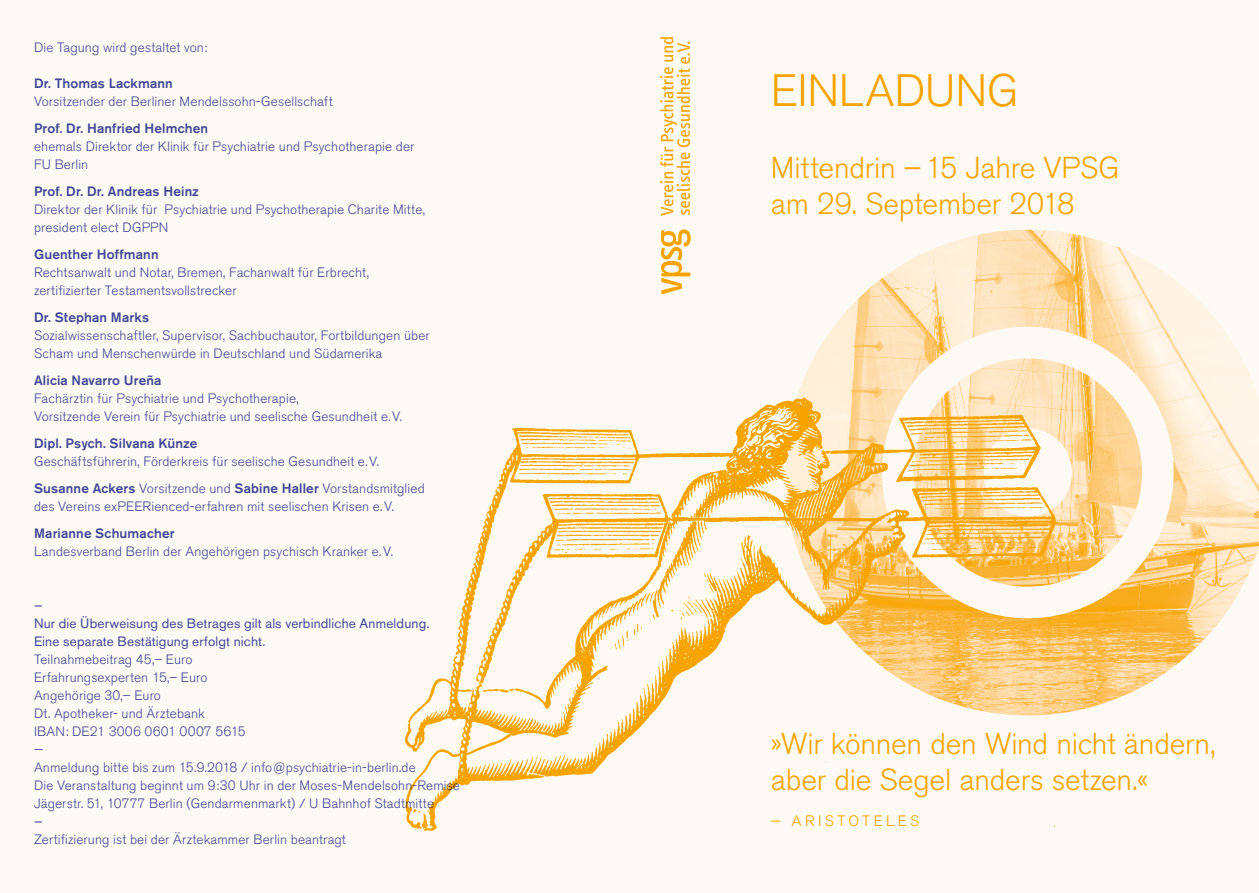
<style>
.page{position:relative;width:1259px;height:893px;background:#fdfaf5}
.page>*{position:absolute;margin:0;border:0;box-sizing:border-box;transform-origin:0 0}
.t1{font:300 45px "Akzidenz Grotesk BE";letter-spacing:-.01em;color:#f7a400}
.t2{font:30px/36px "Akzidenz Grotesk BE Light Os F";letter-spacing:-.005em;color:#f7a400}
.t3{font:300 30px/36px "Akzidenz Grotesk BE";letter-spacing:-.005em;color:#f7a400}
.t4{font:300 15px "Akzidenz Grotesk BE";letter-spacing:.225em;color:#f7a400}
.t5{font:300 13.5px/18px "Akzidenz Grotesk BE";letter-spacing:.01em;color:#41499a}
.t6{font:500 13.5px "Akzidenz Grotesk BE";letter-spacing:.01em;color:#41499a}
.t7{font:13.5px/18px "Akzidenz Grotesk BE";letter-spacing:.01em;color:#41499a}
.s1{font-weight:500}
</style>
<div class="page">
<img style="left:799px;top:230px;width:460px;height:484px">
<div style="left:882px;top:327px;width:291px;height:291px;background:#fdfaf5;border-radius:50%"></div>
<img style="left:913px;top:358px;width:229px;height:229px;border-radius:114px">
<div style="left:983px;top:428px;width:89px;height:89px;background:#fdfaf5;border-radius:50%"></div>
<svg style="left:660px;top:37px;width:30px;height:179px"></svg>
<svg style="left:661px;top:229px;width:29px;height:65px"></svg>
<img style="left:405px;top:390px;width:653px;height:441px">
<p class="t5" style="left:34px;top:39px;width:175px">Die Tagung wird gestaltet von:</p>
<p class="t6" style="left:34px;top:75px;width:140px">Dr. Thomas Lackmann</p>
<p class="t5" style="left:34px;top:93px;width:300px">Vorsitzender der Berliner Mendelssohn-Gesellschaft</p>
<p class="t6" style="left:34px;top:120px;width:176px">Prof. Dr. Hanfried Helmchen</p>
<p class="t5" style="left:34px;top:138px;width:382px">ehemals Direktor der Klinik für Psychiatrie und Psychotherapie der<br>FU Berlin</p>
<p class="t6" style="left:34px;top:183px;width:166px">Prof. Dr. Dr. Andreas Heinz</p>
<p class="t5" style="left:34px;top:201px;width:392px">Direktor der Klinik für Psychiatrie und Psychotherapie Charite Mitte, president elect DGPPN</p>
<p class="t6" style="left:34px;top:246px;width:126px">Guenther Hoffmann</p>
<p class="t5" style="left:34px;top:264px;width:336px">Rechtsanwalt und Notar, Bremen, Fachanwalt für Erbrecht, zertifizierter Testamentsvollstrecker</p>
<p class="t6" style="left:34px;top:309px;width:117px">Dr. Stephan Marks</p>
<p class="t5" style="left:34px;top:327px;width:397px">Sozialwissenschaftler, Supervisor, Sachbuchautor, Fortbildungen über<br>Scham und Menschenwürde in Deutschland und Südamerika</p>
<p class="t6" style="left:34px;top:372px;width:129px">Alicia Navarro Ureña</p>
<p class="t5" style="left:34px;top:390px;width:369px">Fachärztin für Psychiatrie und Psychotherapie,<br>Vorsitzende Verein für Psychiatrie und seelische Gesundheit e.V.</p>
<p class="t6" style="left:34px;top:435px;width:165px">Dipl. Psych. Silvana Künze</p>
<p class="t5" style="left:34px;top:448px;width:392px;line-height:27px">Geschäftsführerin, Förderkreis für seelische Gesundheit e.V.<br><span class="s1">Susanne Ackers</span> Vorsitzende und <span class="s1">Sabine Haller</span> Vorstandsmitglied</p>
<p class="t5" style="left:34px;top:498px;width:361px">des Vereins exPEERienced-erfahren mit seelischen Krisen e.V.</p>
<p class="t6" style="left:34px;top:525px;width:142px">Marianne Schumacher</p>
<p class="t5" style="left:34px;top:543px;width:360px">Landesverband Berlin der Angehörigen psychisch Kranker e.V.</p>
<p class="t7" style="left:34px;top:596px;width:397px">—<br>Nur die Überweisung des Betrages gilt als verbindliche Anmeldung.<br>Eine separate Bestätigung erfolgt nicht.</p>
<p class="t5" style="left:34px;top:651px;width:427px">Teilnahmebeitrag 45,– Euro<br>Erfahrungsexperten 15,– Euro<br>Angehörige 30,– Euro<br>Dt. Apotheker- und Ärztebank<br>IBAN: DE21 3006 0601 0007 5615<br>—<br>Anmeldung bitte bis zum 15.9.2018 / info@psychiatrie-in-berlin.de<br>Die Veranstaltung beginnt um 9:30 Uhr in der Moses-Mendelsohn-Remise Jägerstr. 51, 10777 Berlin (Gendarmenmarkt) / U Bahnhof Stadtmitte</p>
<p class="t7" style="left:34px;top:812px;width:10px">—</p>
<p class="t5" style="left:34px;top:831px;width:313px">Zertifizierung ist bei der Ärztekammer Berlin beantragt</p>
<h1 class="t1" style="left:771px;top:65px;width:249px">EINLADUNG</h1>
<h2 class="t3" style="left:771px;top:150px;width:350px">Mittendrin – 15 Jahre VPSG am 29. September 2018</h2>
<h2 class="t2" style="left:771px;top:726px;width:446px">»Wir können den Wind nicht ändern, aber die Segel anders setzen.«</h2>
<p class="t4" style="left:771px;top:812px;width:150px">— ARISTOTELES</p>
</div>
